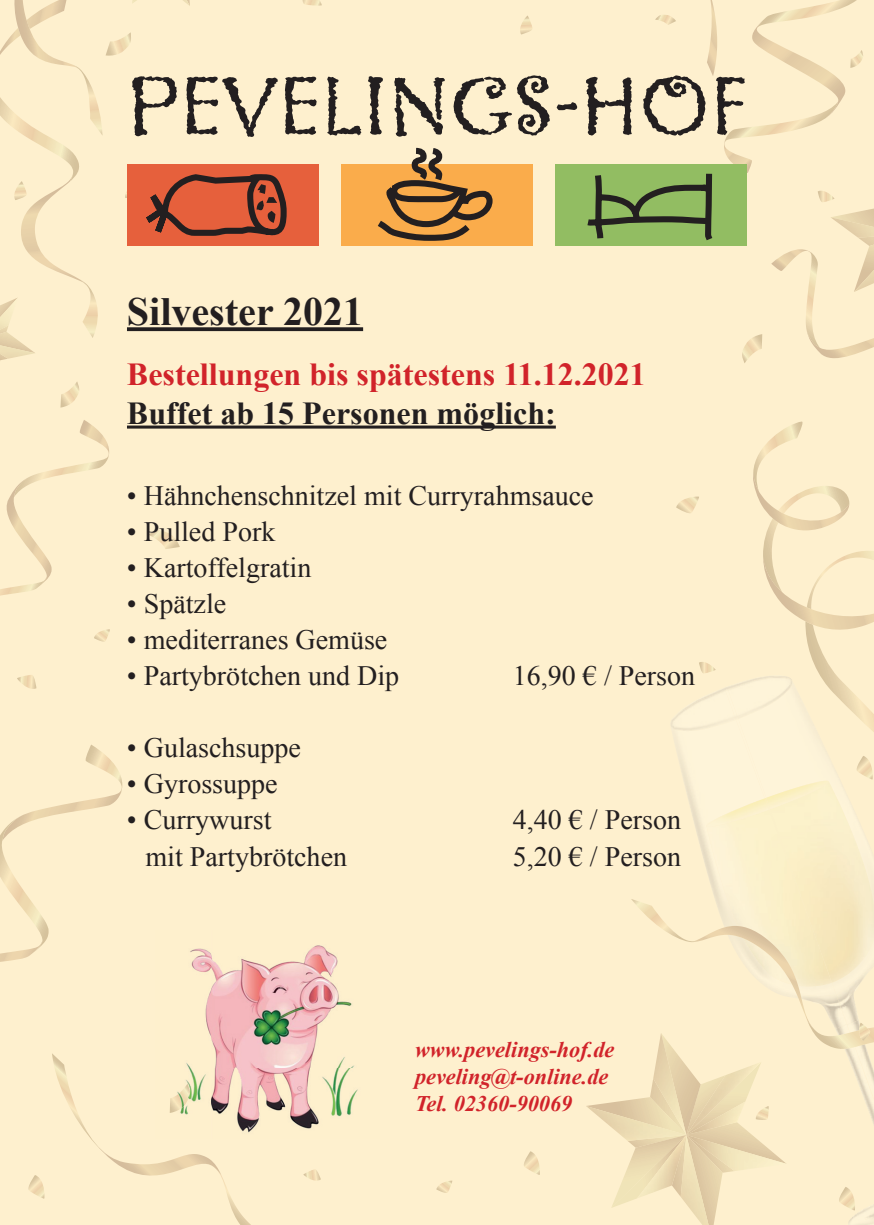
<style>
.page{position:relative;width:874px;height:1225px;background:#fff}
.page>*{position:absolute;margin:0;border:0;box-sizing:border-box;transform-origin:0 0}
.t1{font:86.6px "Greymantle MVB";letter-spacing:.02em;color:#231f20}
.t2{font:700 40px "Times New Roman";color:#231f20}
.t3{font:700 32px "Times New Roman";color:#d1232a}
.t4{font:700 32px "Times New Roman";color:#231f20}
.t5{font:28px "Times New Roman";color:#231f20}
.t6{font:italic 700 22.2px/26.6px "Times New Roman";color:#d1232a}
</style>
<div class="page">
<div style="left:0;top:0;width:873px;height:1225px;background:#fef0ce"></div>
<svg style="left:0;top:330px;width:24px;height:31px"></svg>
<img style="left:0;top:345px;width:35px;height:14px">
<img style="left:0;top:298px;width:17px;height:32px">
<svg style="left:753px;top:421px;width:95px;height:109px"></svg>
<svg style="left:763px;top:556px;width:110px;height:76px"></svg>
<svg style="left:79px;top:279px;width:19px;height:59px"></svg>
<svg style="left:52px;top:1053px;width:2px;height:10px"></svg>
<svg style="left:113px;top:1154px;width:126px;height:69px"></svg>
<svg style="left:771px;top:209px;width:102px;height:149px"></svg>
<svg style="left:707px;top:0;width:9px;height:76px"></svg>
<svg style="left:0;top:420px;width:109px;height:175px"></svg>
<img style="left:846px;top:1002px;width:12px;height:18px">
<img style="left:848px;top:1203px;width:25px;height:22px">
<img style="left:798px;top:998px;width:40px;height:22px">
<img style="left:838px;top:1002px;width:8px;height:18px">
<img style="left:836px;top:1027px;width:37px;height:94px">
<svg style="left:864px;top:1212px;width:9px;height:7px"></svg>
<img style="left:797px;top:681px;width:76px;height:313px">
<img style="left:828px;top:781px;width:45px;height:201px">
<img style="left:797px;top:780px;width:31px;height:1px">
<img style="left:797px;top:781px;width:31px;height:28px">
<img style="left:835px;top:967px;width:35px;height:35px">
<img style="left:677px;top:720px;width:120px;height:274px">
<img style="left:706px;top:809px;width:125px;height:177px">
<img style="left:705px;top:798px;width:1px;height:28px">
<img style="left:706px;top:798px;width:58px;height:29px">
<img style="left:800px;top:994px;width:32px;height:7px">
<svg style="left:832px;top:984px;width:6px;height:19px"></svg>
<div style="left:735px;top:726px;width:30px;height:72px;background:#fef4d9"></div>
<img style="left:764px;top:798px;width:54px;height:147px">
<svg style="left:764px;top:798px;width:5px;height:11px"></svg>
<img style="left:721px;top:676px;width:71px;height:50px">
<img style="left:727px;top:677px;width:65px;height:42px">
<img style="left:671px;top:690px;width:64px;height:41px">
<img style="left:725px;top:690px;width:12px;height:30px">
<svg style="left:0;top:782px;width:122px;height:180px"></svg>
<svg style="left:631px;top:899px;width:67px;height:43px"></svg>
<svg style="left:520px;top:16px;width:12px;height:18px"></svg>
<svg style="left:818px;top:191px;width:16px;height:11px"></svg>
<svg style="left:699px;top:662px;width:16px;height:11px"></svg>
<svg style="left:586px;top:1033px;width:200px;height:192px"></svg>
<svg style="left:94px;top:629px;width:16px;height:12px"></svg>
<svg style="left:436px;top:1180px;width:16px;height:13px"></svg>
<svg style="left:303px;top:1169px;width:18px;height:12px"></svg>
<svg style="left:807px;top:1020px;width:62px;height:28px"></svg>
<svg style="left:17px;top:675px;width:19px;height:14px"></svg>
<svg style="left:856px;top:756px;width:16px;height:23px"></svg>
<svg style="left:524px;top:1151px;width:15px;height:24px"></svg>
<svg style="left:839px;top:1187px;width:15px;height:23px"></svg>
<svg style="left:28px;top:1175px;width:16px;height:24px"></svg>
<svg style="left:302px;top:0;width:20px;height:6px"></svg>
<svg style="left:724px;top:0;width:138px;height:173px"></svg>
<svg style="left:655px;top:15px;width:20px;height:10px"></svg>
<svg style="left:60px;top:382px;width:19px;height:25px"></svg>
<svg style="left:742px;top:334px;width:19px;height:29px"></svg>
<svg style="left:148px;top:530px;width:32px;height:19px"></svg>
<svg style="left:676px;top:496px;width:22px;height:17px"></svg>
<svg style="left:127px;top:327px;width:236px;height:4px"></svg>
<hr style="left:127px;top:425px;width:428px;height:3px;background:#231f20">
<div style="left:555px;top:164px;width:191px;height:82px;background:#92bd62"></div>
<div style="left:127px;top:164px;width:191px;height:82px;background:#e6603c"></div>
<svg style="left:0;top:0;width:287px;height:279px"></svg>
<svg style="left:254px;top:182px;width:24px;height:43px"></svg>
<svg style="left:587px;top:173px;width:126px;height:68px"></svg>
<div style="left:341px;top:164px;width:191px;height:82px;background:#faac4b"></div>
<svg style="left:377px;top:147px;width:116px;height:94px"></svg>
<img style="left:169px;top:945px;width:189px;height:188px">
<img style="left:170px;top:1083px;width:20px;height:30px">
<h1 class="t1" style="left:127px;top:56px;width:620px">PEVELINGS-HOF</h1>
<h2 class="t2" style="left:127px;top:284px;width:237px">Silvester 2021</h2>
<p class="t3" style="left:127px;top:352px;width:520px">Bestellungen bis spätestens 11.12.2021</p>
<p class="t4" style="left:127px;top:391px;width:430px">Buffet ab 15 Personen möglich:</p>
<p class="t5" style="left:127px;top:477px;width:468px">• Hähnchenschnitzel mit Curryrahmsauce</p>
<p class="t5" style="left:127px;top:513px;width:150px">• Pulled Pork</p>
<p class="t5" style="left:127px;top:549px;width:186px">• Kartoffelgratin</p>
<p class="t5" style="left:127px;top:585px;width:101px">• Spätzle</p>
<p class="t5" style="left:127px;top:621px;width:262px">• mediterranes Gemüse</p>
<p class="t5" style="left:127px;top:657px;width:273px">• Partybrötchen und Dip</p>
<p class="t5" style="left:512px;top:657px;width:183px">16,90 € / Person</p>
<p class="t5" style="left:127px;top:729px;width:175px">• Gulaschsuppe</p>
<p class="t5" style="left:127px;top:765px;width:152px">• Gyrossuppe</p>
<p class="t5" style="left:127px;top:801px;width:146px">• Currywurst</p>
<p class="t5" style="left:512px;top:801px;width:169px">4,40 € / Person</p>
<p class="t5" style="left:145px;top:837px;width:203px">mit Partybrötchen</p>
<p class="t5" style="left:512px;top:837px;width:169px">5,20 € / Person</p>
<p class="t6" style="left:415px;top:1036px;width:201px">www.pevelings-hof.de peveling@t-online.de<br>Tel. 02360-90069</p>
</div>
